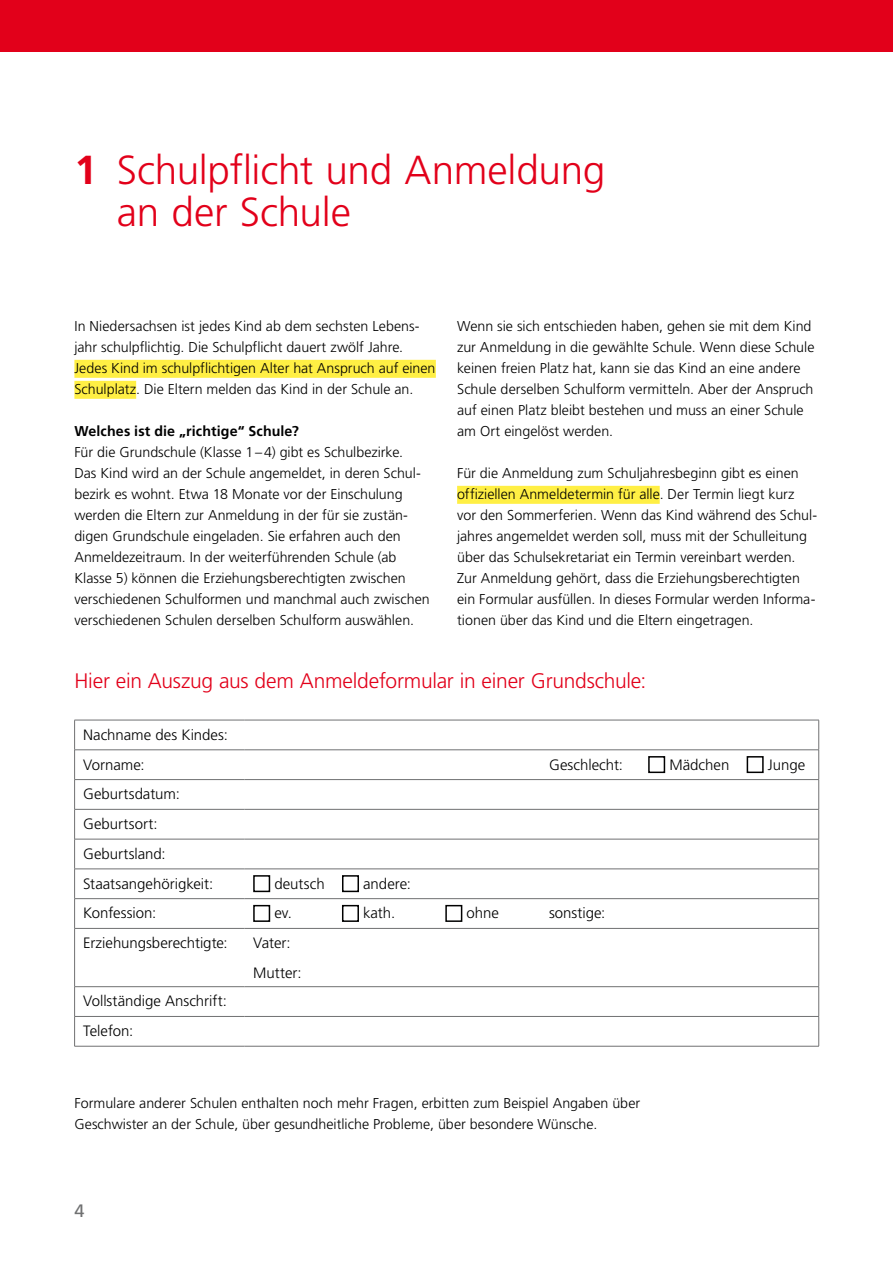
<style>
.page{position:relative;width:893px;height:1263px;background:#fff}
.page>*{position:absolute;margin:0;border:0;box-sizing:border-box;transform-origin:0 0}
.t1{font:300 40.5px/42px "Frutiger LT Std";letter-spacing:-.01em;color:#e2001a}
.t2{font:300 21px "Frutiger LT Std";letter-spacing:-.01em;color:#e2001a}
.t3{font:18px "Frutiger LT Std";color:#707172}
.t4{font:300 15px/29.7px "Frutiger LT Std";color:#000}
.t5{font:300 14.25px/21px "Frutiger LT Std";color:#000}
.t6{font:700 14.25px "Frutiger LT Std";letter-spacing:.01em;color:#000}
.s1{font-weight:700}
</style>
<div class="page">
<div style="left:74px;top:360px;width:362px;height:18px;background:#ffef44"></div>
<div style="left:74px;top:381px;width:62px;height:18px;background:#ffef44"></div>
<div style="left:457px;top:486px;width:203px;height:18px;background:#ffef44"></div>
<hr style="left:74px;top:720px;width:171px;height:1px;background:#707172">
<hr style="left:74px;top:720px;width:1px;height:30px;background:#707172">
<hr style="left:245px;top:720px;width:574px;height:1px;background:#707172">
<hr style="left:818px;top:720px;width:1px;height:30px;background:#707172">
<hr style="left:74px;top:749px;width:171px;height:1px;background:#707172">
<hr style="left:245px;top:749px;width:574px;height:1px;background:#707172">
<hr style="left:74px;top:779px;width:171px;height:1px;background:#707172">
<svg style="left:74px;top:750px;width:1px;height:59px"></svg>
<hr style="left:245px;top:779px;width:574px;height:1px;background:#707172">
<svg style="left:818px;top:750px;width:1px;height:59px"></svg>
<hr style="left:74px;top:809px;width:171px;height:1px;background:#707172">
<hr style="left:74px;top:809px;width:1px;height:30px;background:#707172">
<hr style="left:245px;top:809px;width:574px;height:1px;background:#707172">
<hr style="left:818px;top:809px;width:1px;height:30px;background:#707172">
<hr style="left:74px;top:839px;width:171px;height:1px;background:#707172">
<hr style="left:74px;top:839px;width:1px;height:30px;background:#707172">
<hr style="left:245px;top:839px;width:574px;height:1px;background:#707172">
<hr style="left:818px;top:839px;width:1px;height:30px;background:#707172">
<hr style="left:74px;top:869px;width:171px;height:1px;background:#707172">
<hr style="left:245px;top:869px;width:574px;height:1px;background:#707172">
<hr style="left:74px;top:898px;width:171px;height:1px;background:#707172">
<svg style="left:74px;top:869px;width:1px;height:59px"></svg>
<hr style="left:245px;top:898px;width:574px;height:1px;background:#707172">
<svg style="left:818px;top:869px;width:1px;height:59px"></svg>
<hr style="left:74px;top:928px;width:171px;height:1px;background:#707172">
<hr style="left:74px;top:928px;width:1px;height:58px;background:#707172">
<hr style="left:245px;top:928px;width:574px;height:1px;background:#707172">
<hr style="left:818px;top:928px;width:1px;height:58px;background:#707172">
<hr style="left:74px;top:986px;width:171px;height:1px;background:#707172">
<hr style="left:245px;top:986px;width:574px;height:1px;background:#707172">
<hr style="left:74px;top:1016px;width:171px;height:1px;background:#707172">
<svg style="left:74px;top:987px;width:1px;height:59px"></svg>
<hr style="left:245px;top:1016px;width:574px;height:1px;background:#707172">
<svg style="left:818px;top:987px;width:1px;height:59px"></svg>
<hr style="left:74px;top:1046px;width:171px;height:1px;background:#707172">
<hr style="left:245px;top:1046px;width:574px;height:1px;background:#707172">
<div style="left:648px;top:756px;width:17px;height:17px;border:2px solid #000"></div>
<div style="left:747px;top:756px;width:17px;height:17px;border:2px solid #000"></div>
<div style="left:253px;top:875px;width:17px;height:17px;border:2px solid #000"></div>
<div style="left:342px;top:875px;width:17px;height:17px;border:2px solid #000"></div>
<div style="left:253px;top:905px;width:17px;height:17px;border:2px solid #000"></div>
<div style="left:342px;top:905px;width:17px;height:17px;border:2px solid #000"></div>
<div style="left:445px;top:905px;width:17px;height:17px;border:2px solid #000"></div>
<div style="left:0;top:0;width:893px;height:51px;background:#e2001a"></div>
<h1 class="t1" style="left:117px;top:150px;width:490px;text-indent:-43px"><span class="s1">1</span> Schulpflicht und Anmeldung an der Schule</h1>
<p class="t5" style="left:74px;top:316px;width:363px">In Niedersachsen ist jedes Kind ab dem sechsten Lebens&shy;jahr schulpflichtig. Die Schulpflicht dauert zwölf Jahre.<br>Jedes Kind im schulpflichtigen Alter hat Anspruch auf einen Schulplatz. Die Eltern melden das Kind in der Schule an.</p>
<p class="t6" style="left:74px;top:423px;width:226px">Welches ist die „richtige“ Schule?</p>
<p class="t5" style="left:74px;top:442px;width:357px">Für die Grundschule (Klasse 1–4) gibt es Schulbezirke.<br>Das Kind wird an der Schule angemeldet, in deren Schul&shy;bezirk es wohnt. Etwa 18 Monate vor der Einschulung werden die Eltern zur Anmeldung in der für sie zustän&shy;digen Grundschule eingeladen. Sie erfahren auch den Anmeldezeitraum. In der weiterführenden Schule (ab Klasse 5) können die Erziehungsberechtigten zwischen verschiedenen Schulformen und manchmal auch zwischen verschiedenen Schulen derselben Schulform auswählen.</p>
<p class="t5" style="left:457px;top:316px;width:359px">Wenn sie sich entschieden haben, gehen sie mit dem Kind zur Anmeldung in die gewählte Schule. Wenn diese Schule keinen freien Platz hat, kann sie das Kind an eine andere Schule derselben Schulform vermitteln. Aber der Anspruch auf einen Platz bleibt bestehen und muss an einer Schule am Ort eingelöst werden.</p>
<p class="t5" style="left:457px;top:463px;width:361px">Für die Anmeldung zum Schuljahresbeginn gibt es einen offiziellen Anmeldetermin für alle. Der Termin liegt kurz<br>vor den Sommerferien. Wenn das Kind während des Schul&shy;jahres angemeldet werden soll, muss mit der Schulleitung über das Schulsekretariat ein Termin vereinbart werden.<br>Zur Anmeldung gehört, dass die Erziehungsberechtigten ein Formular ausfüllen. In dieses Formular werden Informa&shy;tionen über das Kind und die Eltern eingetragen.</p>
<h2 class="t2" style="left:74px;top:669px;width:573px">Hier ein Auszug aus dem Anmeldeformular in einer Grundschule:</h2>
<p class="t4" style="left:83px;top:720px;width:146px">Nachname des Kindes:<br>Vorname:</p>
<p class="t4" style="left:549px;top:750px;width:75px">Geschlecht:</p>
<p class="t4" style="left:669px;top:750px;width:62px">Mädchen</p>
<p class="t4" style="left:768px;top:750px;width:39px">Junge</p>
<p class="t4" style="left:83px;top:779px;width:132px">Geburtsdatum:<br>Geburtsort:<br>Geburtsland:<br>Staatsangehörigkeit:</p>
<p class="t4" style="left:274px;top:869px;width:52px">deutsch</p>
<p class="t4" style="left:363px;top:869px;width:49px">andere:</p>
<p class="t4" style="left:83px;top:898px;width:75px">Konfession:</p>
<p class="t4" style="left:274px;top:899px;width:19px">ev.</p>
<p class="t4" style="left:363px;top:899px;width:34px">kath.</p>
<p class="t4" style="left:466px;top:899px;width:34px">ohne</p>
<p class="t4" style="left:549px;top:899px;width:58px">sonstige:</p>
<p class="t4" style="left:83px;top:928px;width:146px">Erziehungsberechtigte:</p>
<p class="t4" style="left:253px;top:928px;width:50px">Vater:<br>Mutter:</p>
<p class="t4" style="left:83px;top:987px;width:145px">Vollständige Anschrift:<br>Telefon:</p>
<p class="t5" style="left:74px;top:1093px;width:567px">Formulare anderer Schulen enthalten noch mehr Fragen, erbitten zum Beispiel Angaben über<br>Geschwister an der Schule, über gesundheitliche Probleme, über besondere Wünsche.</p>
<p class="t3" style="left:74px;top:1200px;width:12px">4</p>
</div>
